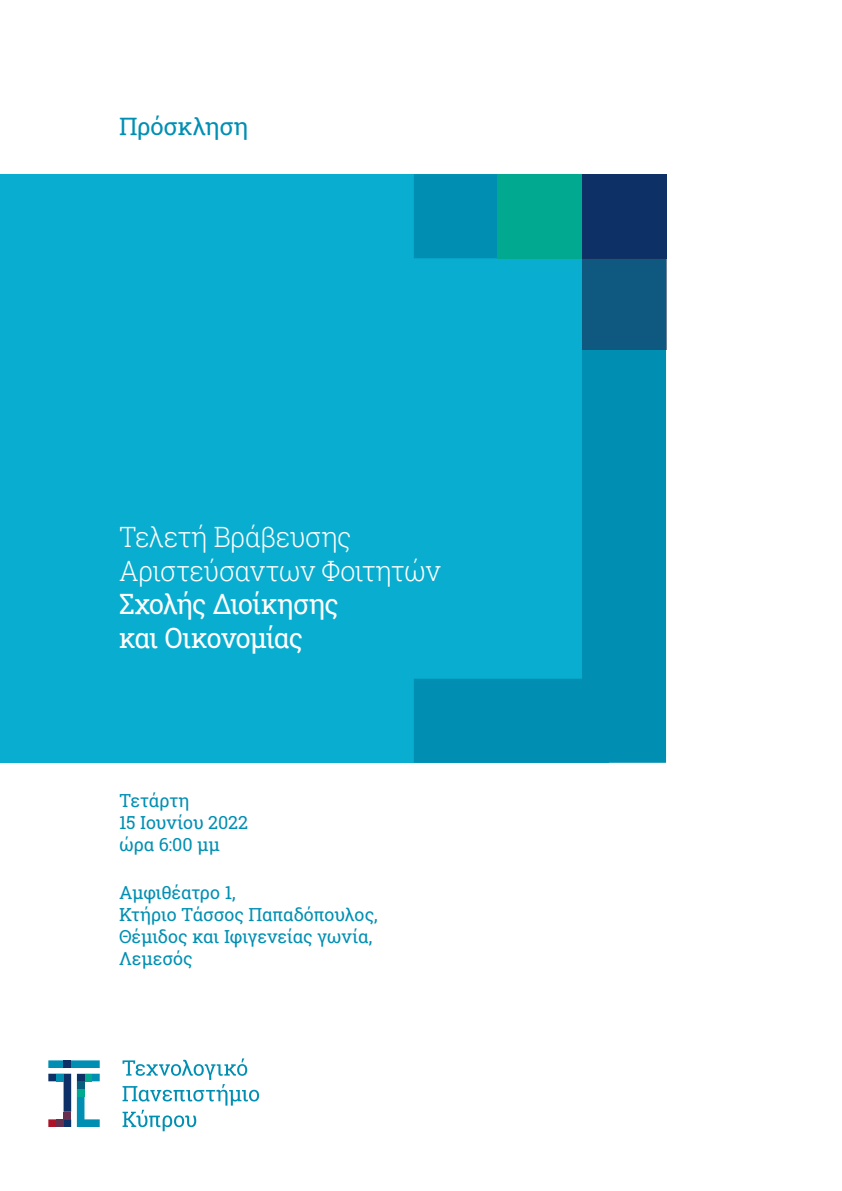
<style>
.page{position:relative;width:842px;height:1191px;background:#fff}
.page>*{position:absolute;margin:0;border:0;box-sizing:border-box;transform-origin:0 0}
.t1{font:300 28px/33.6px "Roboto Slab";letter-spacing:-.015em;color:#fff;scale:.96 1}
.t2{font:28px/33.6px "Roboto Slab";letter-spacing:-.03em;color:#fff;scale:.96 1}
.t3{font:24px "Roboto Slab";letter-spacing:-.015em;color:#008fb3}
.t4{font:18px/22px "Roboto Slab";letter-spacing:-.01em;color:#008fb3}
</style>
<div class="page">
<div style="left:0;top:174px;width:608px;height:589px;background:#09adcf"></div>
<svg style="left:414px;top:174px;width:252px;height:589px"></svg>
<div style="left:498px;top:174px;width:84px;height:84px;background:#00a98f"></div>
<div style="left:582px;top:174px;width:84px;height:84px;background:#0d3166"></div>
<div style="left:582px;top:258px;width:84px;height:91px;background:#0f587f"></div>
<svg style="left:48px;top:1060px;width:52px;height:67px"></svg>
<div style="left:77px;top:1081px;width:7px;height:8px;background:#075f7e"></div>
<div style="left:64px;top:1111px;width:7px;height:8px;background:#682e4d"></div>
<div style="left:56px;top:1119px;width:8px;height:8px;background:#682e4d"></div>
<svg style="left:123px;top:1058px;width:136px;height:73px"></svg>
<h2 class="t3" style="left:119px;top:110px;width:131px">Πρόσκληση</h2>
<h1 class="t1" style="left:119px;top:519px;width:337px">Τελετή Βράβευσης<br>Αριστεύσαντων Φοιτητών</h1>
<h1 class="t2" style="left:119px;top:586px;width:231px">Σχολής ∆ιοίκησης και Οικονομίας</h1>
<p class="t4" style="left:119px;top:789px;width:131px">Τετάρτη<br>15 Ιουνίου 2022 ώρα 6:00 μμ</p>
<p class="t4" style="left:119px;top:881px;width:260px">Αμφιθέατρο 1,<br>Κτήριο Τάσσος Παπαδόπουλος,<br>Θέμιδος και Ιφιγενείας γωνία,<br>Λεμεσός</p>
</div>
